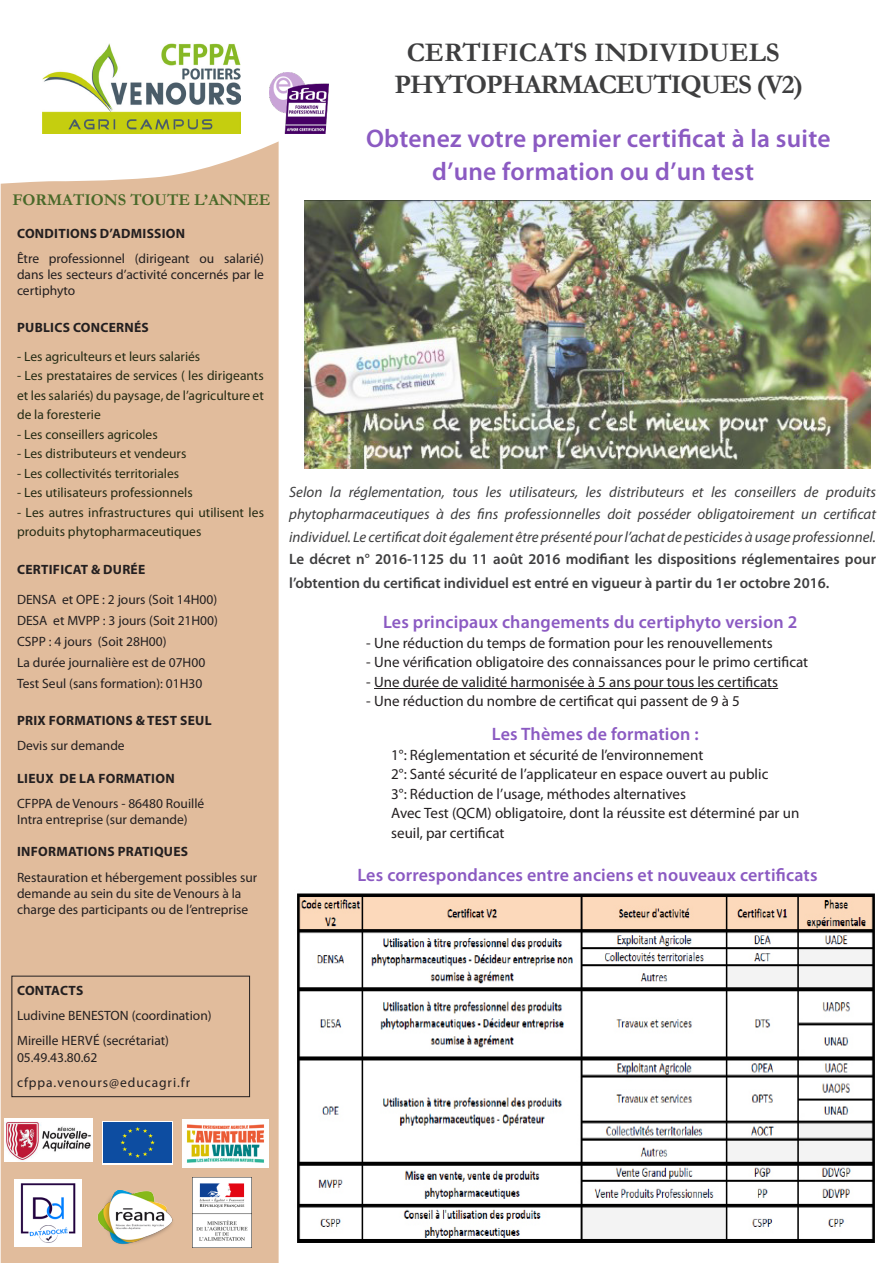
<style>
.page{position:relative;width:893px;height:1263px;background:#fff}
.page>*{position:absolute;margin:0;border:0;box-sizing:border-box;transform-origin:0 0}
.t1{font:700 27px/32.4px "Garamond";letter-spacing:-.03em;color:#3e3e3f;text-align:center}
.t2{font:600 25.5px/33px "Myriad Pro";letter-spacing:.01em;color:#8b5ac2;text-align:center}
.t3{font:600 18px "Myriad Pro";letter-spacing:.01em;color:#8b5ac2}
.t4{font:700 16.5px "Garamond";color:#496929}
.t5{font:15px/19.5px "Myriad Pro";color:#231f20}
.t6{font:italic 15px/22.8px "Myriad Pro";color:#3e3e3f;text-align:justify}
.t7{font:13.5px/16.2px "Myriad Pro";color:#231f20}
.t8{font:13.5px/19.5px "Myriad Pro";color:#242b14;text-align:justify}
.t9{font:700 13.5px "Myriad Pro";letter-spacing:.02em;color:#231f20}
.t10{font:13.5px "Myriad Pro";letter-spacing:.07em;color:#231f20}
.s1{font-weight:600;font-style:normal}
</style>
<div class="page">
<div style="left:1px;top:141px;width:278px;height:1122px;background:#e1bc9c"></div>
<div style="left:12px;top:976px;width:238px;height:121px;border:1px solid #231f20"></div>
<img style="left:43px;top:43px;width:197px;height:91px">
<img style="left:297px;top:893px;width:578px;height:350px">
<hr style="left:374px;top:688px;width:404px;height:1px;background:#231f20">
<img style="left:14px;top:1179px;width:68px;height:67px">
<img style="left:5px;top:1118px;width:87px;height:44px">
<div style="left:102px;top:1121px;width:71px;height:43px;background:#0d4da1"></div>
<svg style="left:120px;top:1127px;width:35px;height:31px"></svg>
<img style="left:183px;top:1120px;width:86px;height:47px">
<img style="left:90px;top:1191px;width:91px;height:60px">
<img style="left:192px;top:1178px;width:60px;height:69px">
<img style="left:305px;top:201px;width:566px;height:268px">
<img style="left:270px;top:72px;width:59px;height:62px">
<p class="t4" style="left:12px;top:188px;width:260px">FORMATIONS TOUTE L’ANNEE</p>
<p class="t9" style="left:17px;top:224px;width:170px">CONDITIONS D’ADMISSION</p>
<p class="t7" style="left:17px;top:250px;width:248px;text-align:justify">Être professionnel (dirigeant ou salarié) dans les secteurs d’activité concernés par le certiphyto</p>
<p class="t9" style="left:17px;top:319px;width:133px">PUBLICS CONCERNÉS</p>
<p class="t8" style="left:17px;top:346px;width:185px">- Les agriculteurs et leurs salariés</p>
<p class="t8" style="left:17px;top:366px;width:248px">- Les prestataires de services ( les dirigeants et les salariés) du paysage, de l’agriculture et de la foresterie</p>
<p class="t8" style="left:17px;top:424px;width:142px">- Les conseillers agricoles</p>
<p class="t8" style="left:17px;top:444px;width:171px">- Les distributeurs et vendeurs</p>
<p class="t8" style="left:17px;top:463px;width:164px">- Les collectivités territoriales</p>
<p class="t8" style="left:17px;top:483px;width:177px">- Les utilisateurs professionnels</p>
<p class="t8" style="left:17px;top:502px;width:248px">- Les autres infrastructures qui utilisent les produits phytopharmaceutiques</p>
<p class="t9" style="left:17px;top:560px;width:130px">CERTIFICAT &amp; DURÉE</p>
<p class="t7" style="left:17px;top:591px;width:202px">DENSA et OPE : 2 jours (Soit 14H00)</p>
<p class="t7" style="left:17px;top:612px;width:202px">DESA et MVPP : 3 jours (Soit 21H00)</p>
<p class="t7" style="left:17px;top:633px;width:151px">CSPP : 4 jours (Soit 28H00)</p>
<p class="t7" style="left:17px;top:654px;width:190px">La durée journalière est de 07H00</p>
<p class="t7" style="left:17px;top:675px;width:187px">Test Seul (sans formation): 01H30</p>
<p class="t9" style="left:17px;top:711px;width:196px">PRIX FORMATIONS &amp; TEST SEUL</p>
<p class="t7" style="left:17px;top:737px;width:109px">Devis sur demande</p>
<p class="t9" style="left:17px;top:769px;width:159px">LIEUX DE LA FORMATION</p>
<p class="t7" style="left:17px;top:795px;width:189px">CFPPA de Venours - 86480 Rouillé<br>Intra entreprise (sur demande)</p>
<p class="t9" style="left:17px;top:843px;width:173px">INFORMATIONS PRATIQUES</p>
<p class="t7" style="left:17px;top:869px;width:242px">Restauration et hébergement possibles sur demande au sein du site de Venours à la charge des participants ou de l’entreprise</p>
<p class="t1" style="left:394px;top:36px;width:410px">CERTIFICATS INDIVIDUELS<br>PHYTOPHARMACEUTIQUES (V2)</p>
<p class="t2" style="left:366px;top:122px;width:466px">Obtenez votre premier certificat à la suite d’une formation ou d’un test</p>
<p class="t6" style="left:289px;top:480px;width:588px">Selon la réglementation, tous les utilisateurs, les distributeurs et les conseillers de produits phytopharmaceutiques à des fins professionnelles doit posséder obligatoirement un certificat individuel. Le certificat doit également être présenté pour l’achat de pesticides à usage professionnel.<br><span class="s1">Le décret n° 2016-1125 du 11 août 2016 modifiant les dispositions réglementaires pour l’obtention du certificat individuel est entré en vigueur à partir du 1er octobre 2016.</span></p>
<p class="t3" style="left:383px;top:611px;width:416px">Les principaux changements du certiphyto version 2</p>
<p class="t5" style="left:366px;top:633px;width:408px">- Une réduction du temps de formation pour les renouvellements</p>
<p class="t5" style="left:366px;top:652px;width:443px">- Une vérification obligatoire des connaissances pour le primo certificat</p>
<p class="t5" style="left:366px;top:672px;width:413px">- Une durée de validité harmonisée à 5 ans pour tous les certificats</p>
<p class="t5" style="left:366px;top:691px;width:375px">- Une réduction du nombre de certificat qui passent de 9 à 5</p>
<p class="t3" style="left:492px;top:723px;width:208px">Les Thèmes de formation :</p>
<p class="t5" style="left:391px;top:745px;width:379px">1°: Réglementation et sécurité de l’environnement<br>2°: Santé sécurité de l’applicateur en espace ouvert au public</p>
<p class="t5" style="left:391px;top:784px;width:296px">3°: Réduction de l’usage, méthodes alternatives</p>
<p class="t5" style="left:391px;top:803px;width:410px">Avec Test (QCM) obligatoire, dont la réussite est déterminé par un seuil, par certificat</p>
<p class="t3" style="left:357px;top:863px;width:462px">Les correspondances entre anciens et nouveaux certificats</p>
<p class="t9" style="left:17px;top:981px;width:68px">CONTACTS</p>
<p class="t7" style="left:17px;top:1007px;width:196px">Ludivine BENESTON (coordination)</p>
<p class="t7" style="left:17px;top:1032px;width:154px">Mireille HERVÉ (secrétariat)<br>05.49.43.80.62</p>
<p class="t10" style="left:17px;top:1074px;width:175px">cfppa.venours@educagri.fr</p>
</div>
